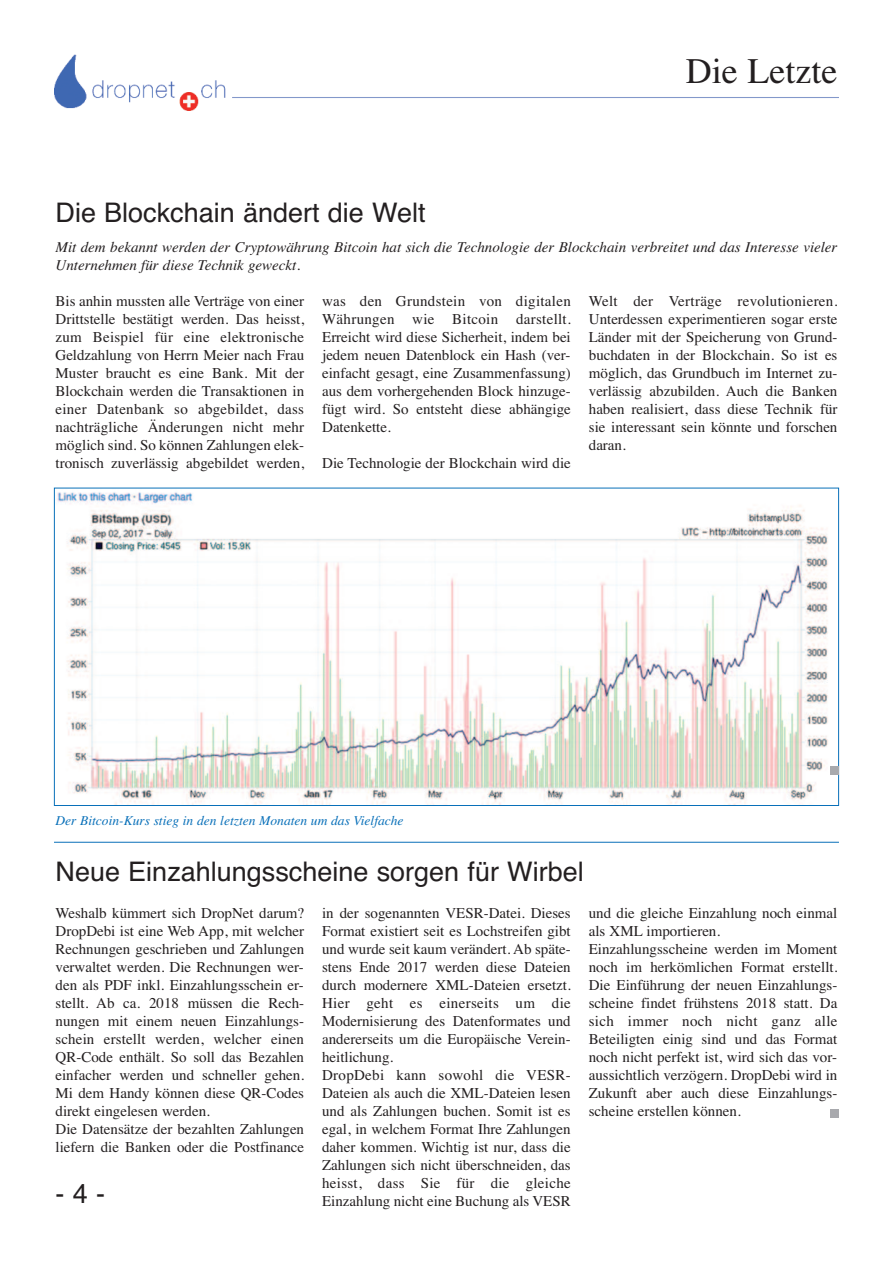
<style>
.page{position:relative;width:893px;height:1263px;background:#fff}
.page>*{position:absolute;margin:0;border:0;box-sizing:border-box;transform-origin:0 0}
.t1{font:36px "Times";color:#231f20}
.t2{font:27px "Helvetica";color:#231f20}
.t3{font:15px/18px "Times";color:#231f20;text-align:justify}
.t4{font:italic 15px/18px "Times";color:#231f20}
.t5{font:italic 13.5px "Times";color:#0970b9}
</style>
<div class="page">
<img style="left:55px;top:55px;width:784px;height:56px">
<div style="left:831px;top:1109px;width:8px;height:9px;background:#a8a9ad"></div>
<img style="left:57px;top:492px;width:774px;height:312px">
<div style="left:831px;top:766px;width:8px;height:9px;background:#a8a9ad"></div>
<hr style="left:54px;top:842px;width:785px;height:1px;background:#0970b9">
<h1 class="t1" style="left:686px;top:49px;width:153px">Die Letzte</h1>
<h2 class="t2" style="left:56px;top:197px;width:372px">Die Blockchain ändert die Welt</h2>
<p class="t4" style="left:56px;top:238px;width:783px">Mit dem bekannt werden der Cryptowährung Bitcoin hat sich die Technologie der Blockchain verbreitet und das Interesse vieler<br>Unternehmen für diese Technik geweckt.</p>
<p class="t3" style="left:55px;top:292px;width:250px">Bis anhin mussten alle Verträge von einer Drittstelle bestätigt werden. Das heisst, zum Beispiel für eine elektronische Geldzahlung von Herrn Meier nach Frau Muster braucht es eine Bank. Mit der Blockchain werden die Transaktionen in einer Datenbank so abgebildet, dass nachträgliche Änderungen nicht mehr möglich sind. So können Zahlungen elek&shy;tronisch zuverlässig abgebildet werden,</p>
<p class="t3" style="left:322px;top:292px;width:250px">was den Grundstein von digitalen Währungen wie Bitcoin darstellt.<br>Erreicht wird diese Sicherheit, indem bei jedem neuen Datenblock ein Hash (ver&shy;einfacht gesagt, eine Zusammenfassung) aus dem vorhergehenden Block hinzuge&shy;fügt wird. So entsteht diese abhängige Datenkette.</p>
<p class="t3" style="left:322px;top:454px;width:250px">Die Technologie der Blockchain wird die</p>
<p class="t3" style="left:589px;top:292px;width:250px">Welt der Verträge revolutionieren.<br>Unterdessen experimentieren sogar erste Länder mit der Speicherung von Grund&shy;buchdaten in der Blockchain. So ist es möglich, das Grundbuch im Internet zu&shy;verlässig abzubilden. Auch die Banken haben realisiert, dass diese Technik für sie interessant sein könnte und forschen daran.</p>
<p class="t5" style="left:56px;top:812px;width:350px">Der Bitcoin-Kurs stieg in den letzten Monaten um das Vielfache</p>
<h2 class="t2" style="left:56px;top:856px;width:530px">Neue Einzahlungsscheine sorgen für Wirbel</h2>
<p class="t3" style="left:55px;top:904px;width:250px;text-align:left">Weshalb kümmert sich DropNet darum?<br>DropDebi ist eine Web App, mit welcher Rechnungen geschrieben und Zahlungen verwaltet werden. Die Rechnungen wer&shy;den als PDF inkl. Einzahlungsschein er&shy;stellt. Ab ca. 2018 müssen die Rech&shy;nungen mit einem neuen Einzahlungs&shy;schein erstellt werden, welcher einen QR-Code enthält. So soll das Bezahlen einfacher werden und schneller gehen.<br>Mi dem Handy können diese QR-Codes direkt eingelesen werden.<br>Die Datensätze der bezahlten Zahlungen liefern die Banken oder die Postfinance</p>
<p class="t3" style="left:322px;top:904px;width:250px;text-align:left">in der sogenannten VESR-Datei. Dieses Format existiert seit es Lochstreifen gibt und wurde seit kaum verändert. Ab späte&shy;stens Ende 2017 werden diese Dateien durch modernere XML-Dateien ersetzt.<br>Hier geht es einerseits um die Modernisierung des Datenformates und andererseits um die Europäische Verein&shy;heitlichung.<br>DropDebi kann sowohl die VESR-Dateien als auch die XML-Dateien lesen und als Zahlungen buchen. Somit ist es egal, in welchem Format Ihre Zahlungen daher kommen. Wichtig ist nur, dass die Zahlungen sich nicht überschneiden, das heisst, dass Sie für die gleiche Einzahlung nicht eine Buchung als VESR</p>
<p class="t3" style="left:589px;top:904px;width:250px;text-align:left">und die gleiche Einzahlung noch einmal als XML importieren.<br>Einzahlungsscheine werden im Moment noch im herkömlichen Format erstellt.<br>Die Einführung der neuen Einzahlungs&shy;scheine findet frühstens 2018 statt. Da sich immer noch nicht ganz alle Beteiligten einig sind und das Format noch nicht perfekt ist, wird sich das vor&shy;aussichtlich verzögern. DropDebi wird in Zukunft aber auch diese Einzahlungs&shy;scheine erstellen können.</p>
<h2 class="t2" style="left:56px;top:1178px;width:51px">-4-</h2>
</div>
